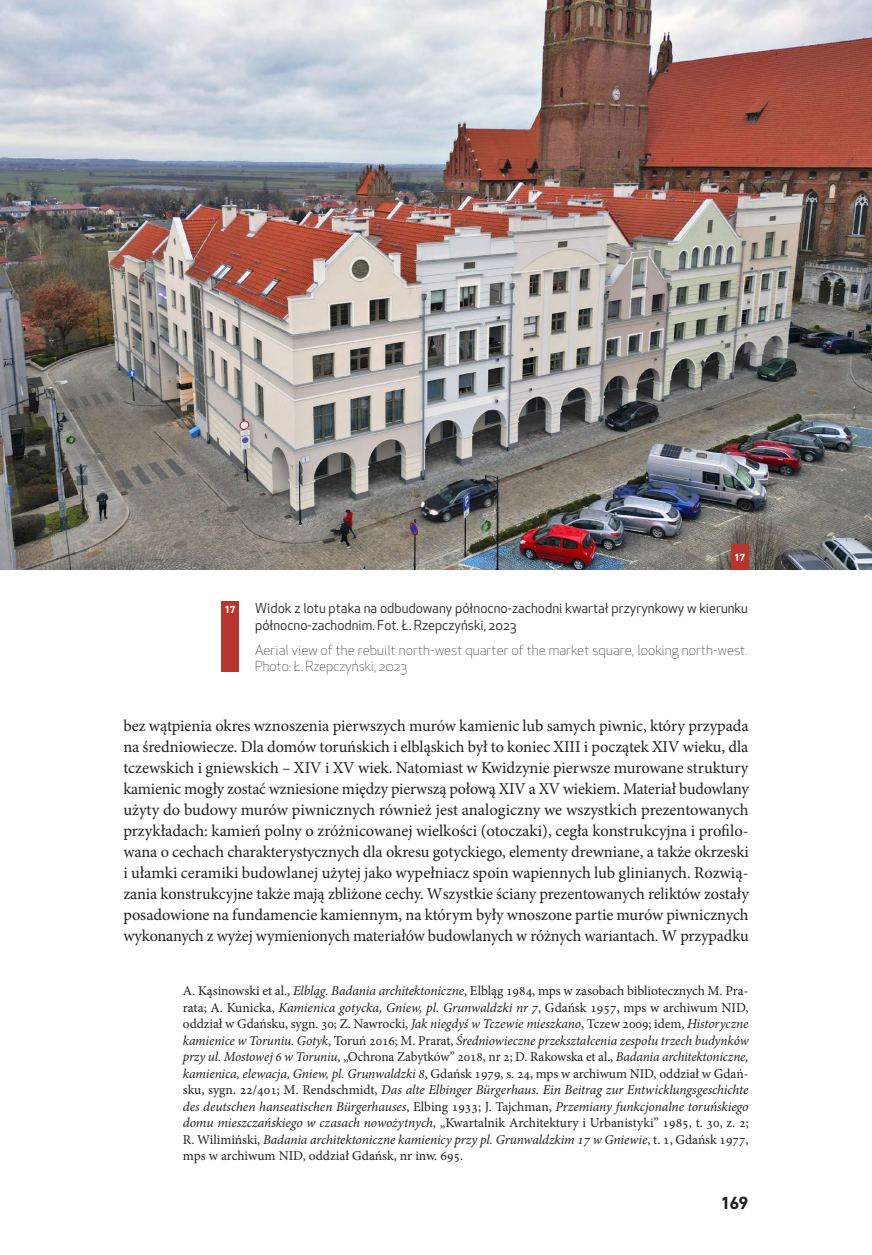
<style>
.page{position:relative;width:872px;height:1255px;background:#fff}
.page>*{position:absolute;margin:0;border:0;box-sizing:border-box;transform-origin:0 0}
.t1{font:700 18px "DIN Next LT Pro";color:#231f20}
.t2{font:16.5px/21px "Minion Pro";letter-spacing:-.005em;color:#231f20;text-align:justify}
.t3{font:italic 13.5px/16.5px "Minion Pro";letter-spacing:-.01em;color:#231f20;text-align:justify}
._001_Akapit_tekstu{font:13.5px/16.5px "Apex New";color:#231f20}
._001_Akapit_tekstu-2{font:300 13.5px/16.5px "Apex New";letter-spacing:.005em;color:#231f20}
.t4{font:700 10.5px "DIN Next LT Pro";color:#fff}
.s1{font-style:normal}
</style>
<div class="page">
<img style="left:0;top:0;width:872px;height:570px">
<div style="left:731px;top:544px;width:17px;height:26px;background:#b8352e"></div>
<div style="left:222px;top:601px;width:17px;height:70px;background:#b8352e"></div>
<p class="t4" style="left:225px;top:603px;width:13px">17</p>
<p class="t4" style="left:734px;top:551px;width:13px">17</p>
<p class="_001_Akapit_tekstu" style="left:255px;top:600px;width:494px">Widok z lotu ptaka na odbudowany północno-zachodni kwartał przyrynkowy w kierunku północno-zachodnim. Fot. Ł. Rzepczyński, 2023</p>
<p class="_001_Akapit_tekstu-2" style="left:255px;top:641px;width:494px">Aerial view of the rebuilt north-west quarter of the market square, looking north-west.<br>Photo: Ł. Rzepczyński, 2023</p>
<p class="t2" style="left:123px;top:715px;width:627px">bez wątpienia okres wznoszenia pierwszych murów kamienic lub samych piwnic, który przypada na średniowiecze. Dla domów toruńskich i elbląskich był to koniec XIII i początek XIV wieku, dla tczewskich i gniewskich – XIV i XV wiek. Natomiast w Kwidzynie pierwsze murowane struktury kamienic mogły zostać wzniesione między pierwszą połową XIV a XV wiekiem. Materiał budowlany użyty do budowy murów piwnicznych również jest analogiczny we wszystkich prezentowanych przykładach: kamień polny o zróżnicowanej wielkości (otoczaki), cegła konstrukcyjna i profilo&shy;wana o cechach charakterystycznych dla okresu gotyckiego, elementy drewniane, a także okrzeski i ułamki ceramiki budowlanej użytej jako wypełniacz spoin wapiennych lub glinianych. Rozwią&shy;zania konstrukcyjne także mają zbliżone cechy. Wszystkie ściany prezentowanych reliktów zostały posadowione na fundamencie kamiennym, na którym były wnoszone partie murów piwnicznych wykonanych z wyżej wymienionych materiałów budowlanych w różnych wariantach. W przypadku</p>
<p class="t3" style="left:183px;top:982px;width:567px"><span class="s1">A. Kąsinowski et al.,</span> Elbląg. Badania architektoniczne<span class="s1">, Elbląg 1984, mps w zasobach bibliotecznych M. Pra&shy;rata; A. Kunicka,</span> Kamienica gotycka, Gniew, pl. Grunwaldzki nr 7<span class="s1">, Gdańsk 1957, mps w archiwum NID, oddział w Gdańsku, sygn. 30; Z. Nawrocki,</span> Jak niegdyś w Tczewie mieszkano<span class="s1">, Tczew 2009; idem,</span> Historyczne kamienice w Toruniu. Gotyk<span class="s1">, Toruń 2016; M. Prarat,</span> Średniowieczne przekształcenia zespołu trzech budynków przy ul. Mostowej 6 w Toruniu<span class="s1">, „Ochrona Zabytków” 2018, nr 2; D. Rakowska et al.,</span> Badania architektoniczne, kamienica, elewacja, Gniew, pl. Grunwaldzki 8<span class="s1">, Gdańsk 1979, s. 24, mps w archiwum NID, oddział w Gdań&shy;sku, sygn. 22/401; M. Rendschmidt,</span> Das alte Elbinger Bürgerhaus. Ein Beitrag zur Entwicklungsgeschichte des deutschen hanseatischen Bürgerhauses<span class="s1">, Elbing 1933; J. Tajchman,</span> Przemiany funkcjonalne toruńskiego domu mieszczańskiego w czasach nowożytnych<span class="s1">, „Kwartalnik Architektury i Urbanistyki” 1985, t. 30, z. 2; R. Wilimiński,</span> Badania architektoniczne kamienicy przy pl. Grunwaldzkim 17 w Gniewie<span class="s1">, t. 1, Gdańsk 1977, mps w archiwum NID, oddział Gdańsk, nr inw. 695.</span></p>
<h1 class="t1" style="left:720px;top:1192px;width:30px">169</h1>
</div>
